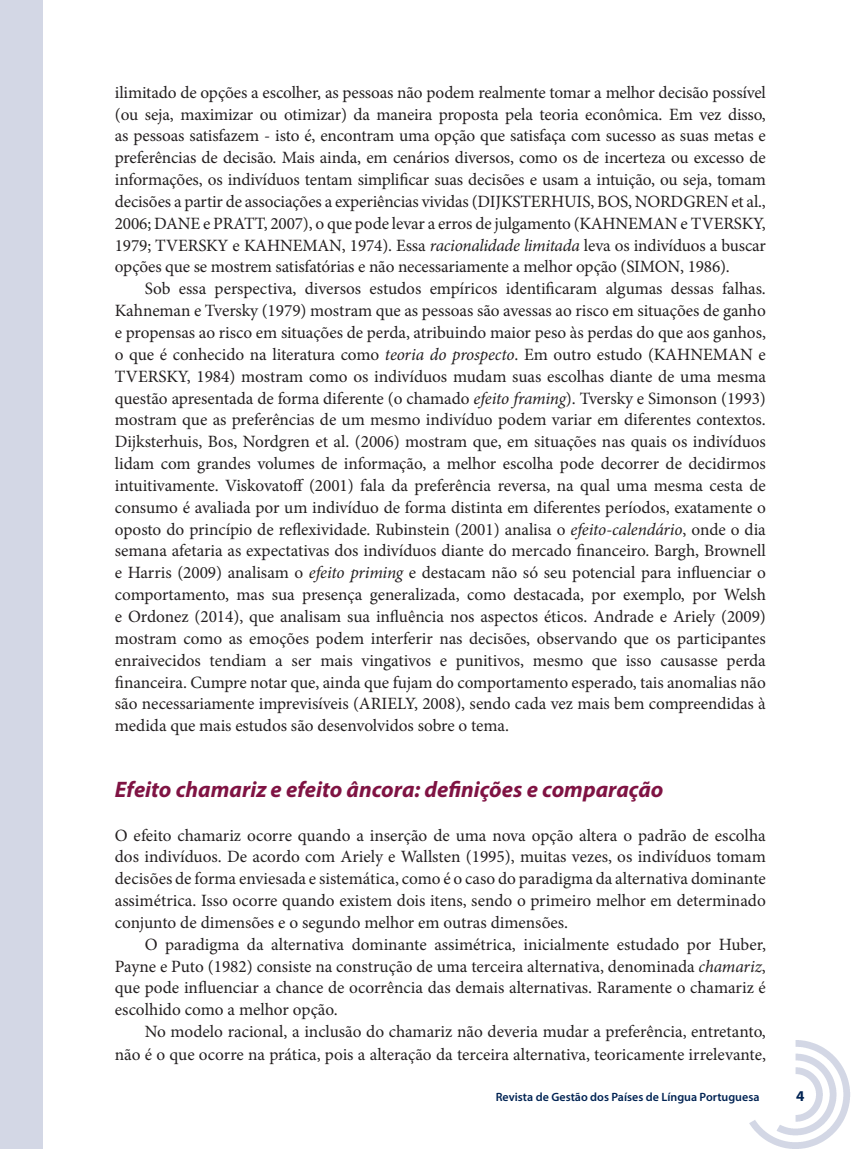
<style>
.page{position:relative;width:851px;height:1149px;background:#fff}
.page>*{position:absolute;margin:0;border:0;box-sizing:border-box;transform-origin:0 0}
.SUB2{font:italic 700 22.5px "Myriad Pro";color:#7f1343}
.texto_com_recuo{font:17.25px/21.9px "Minion Pro";letter-spacing:-.005em;color:#231f20;text-align:justify}
.texto_abertura{font:17.25px/21.9px "Minion Pro";color:#231f20;text-align:justify}
.t1{font:700 15px "Myriad Pro";color:#002353}
.t2{font:600 12px "Myriad Pro";color:#002353}
.s1{font-style:italic}
</style>
<div class="page">
<img style="left:749px;top:1040px;width:101px;height:108px">
<div style="left:0;top:0;width:43px;height:1148px;background:#d3d7e5"></div>
<p class="texto_com_recuo" style="left:115px;top:81px;width:652px">ilimitado de opções a escolher, as pessoas não podem realmente tomar a melhor decisão possível (ou seja, maximizar ou otimizar) da maneira proposta pela teoria econômica. Em vez disso, as pessoas satisfazem - isto é, encontram uma opção que satisfaça com sucesso as suas metas e preferências de decisão. Mais ainda, em cenários diversos, como os de incerteza ou excesso de informações, os indivíduos tentam simplificar suas decisões e usam a intuição, ou seja, tomam decisões a partir de associações a experiências vividas (DIJKSTERHUIS, BOS, NORDGREN et al., 2006; DANE e PRATT, 2007), o que pode levar a erros de julgamento (KAHNEMAN e TVERSKY, 1979; TVERSKY e KAHNEMAN, 1974). Essa <span class="s1">racionalidade limitada</span> leva os indivíduos a buscar opções que se mostrem satisfatórias e não necessariamente a melhor opção (SIMON, 1986).</p>
<p class="texto_com_recuo" style="left:115px;top:278px;width:652px;text-indent:30px">Sob essa perspectiva, diversos estudos empíricos identificaram algumas dessas falhas.<br>Kahneman e Tversky (1979) mostram que as pessoas são avessas ao risco em situações de ganho e propensas ao risco em situações de perda, atribuindo maior peso às perdas do que aos ganhos, o que é conhecido na literatura como <span class="s1">teoria do prospecto</span>. Em outro estudo (KAHNEMAN e TVERSKY, 1984) mostram como os indivíduos mudam suas escolhas diante de uma mesma questão apresentada de forma diferente (o chamado <span class="s1">efeito framing</span>). Tversky e Simonson (1993) mostram que as preferências de um mesmo indivíduo podem variar em diferentes contextos.<br>Dijksterhuis, Bos, Nordgren et al. (2006) mostram que, em situações nas quais os indivíduos lidam com grandes volumes de informação, a melhor escolha pode decorrer de decidirmos intuitivamente. Viskovatoff (2001) fala da preferência reversa, na qual uma mesma cesta de consumo é avaliada por um indivíduo de forma distinta em diferentes períodos, exatamente o oposto do princípio de reflexividade. Rubinstein (2001) analisa o <span class="s1">efeito-calendário</span>, onde o dia semana afetaria as expectativas dos indivíduos diante do mercado financeiro. Bargh, Brownell e Harris (2009) analisam o <span class="s1">efeito priming</span> e destacam não só seu potencial para influenciar o comportamento, mas sua presença generalizada, como destacada, por exemplo, por Welsh e Ordonez (2014), que analisam sua influência nos aspectos éticos. Andrade e Ariely (2009) mostram como as emoções podem interferir nas decisões, observando que os participantes enraivecidos tendiam a ser mais vingativos e punitivos, mesmo que isso causasse perda financeira. Cumpre notar que, ainda que fujam do comportamento esperado, tais anomalias não são necessariamente imprevisíveis (ARIELY, 2008), sendo cada vez mais bem compreendidas à medida que mais estudos são desenvolvidos sobre o tema.</p>
<p class="SUB2" style="left:115px;top:774px;width:550px">Efeito chamariz e efeito âncora: definições e comparação</p>
<p class="texto_abertura" style="left:115px;top:823px;width:652px">O efeito chamariz ocorre quando a inserção de uma nova opção altera o padrão de escolha dos indivíduos. De acordo com Ariely e Wallsten (1995), muitas vezes, os indivíduos tomam decisões de forma enviesada e sistemática, como é o caso do paradigma da alternativa dominante assimétrica. Isso ocorre quando existem dois itens, sendo o primeiro melhor em determinado conjunto de dimensões e o segundo melhor em outras dimensões.</p>
<p class="texto_com_recuo" style="left:115px;top:933px;width:652px;text-indent:30px">O paradigma da alternativa dominante assimétrica, inicialmente estudado por Huber, Payne e Puto (1982) consiste na construção de uma terceira alternativa, denominada <span class="s1">chamariz</span>, que pode influenciar a chance de ocorrência das demais alternativas. Raramente o chamariz é escolhido como a melhor opção.</p>
<p class="texto_com_recuo" style="left:115px;top:1020px;width:652px;line-height:22.5px;text-align:right">No modelo racional, a inclusão do chamariz não deveria mudar a preferência, entretanto, não é o que ocorre na prática, pois a alteração da terceira alternativa, teoricamente irrelevante,</p>
<p class="t2" style="left:495px;top:1088px;width:265px">Revista de Gestão dos Países de Língua Portuguesa</p>
<p class="t1" style="left:796px;top:1086px;width:10px">4</p>
</div>
